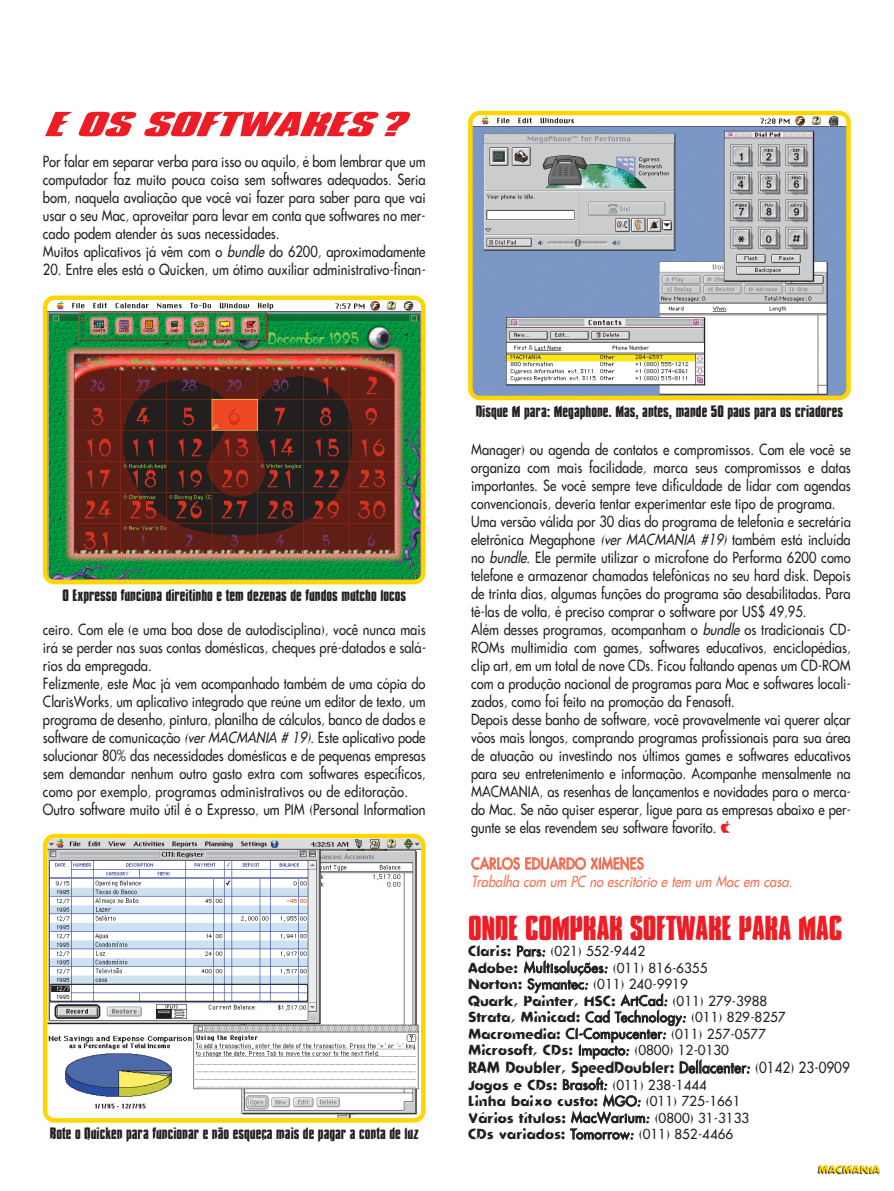
<style>
.page{position:relative;width:894px;height:1191px;background:#fff}
.page>*{position:absolute;margin:0;border:0;box-sizing:border-box;transform-origin:0 0}
.t1{font:700 31.5px "Compacta Vitima";letter-spacing:-.015em;color:#ee1c24}
.t2{font:italic 700 31.5px "Compacta Vitima";color:#ee1c24;scale:2 1}
.t3{font:15px/18px "Futura Vitima";color:#231f1f;scale:.86 1}
.t4{font:700 15px "Compacta Vitima";color:#231f1f}
.t5{font:15px "Futura Vitima";letter-spacing:.025em;color:#231f1f;scale:.9 1}
.t6{font:italic 15px "Futura Vitima";color:#f36f52;scale:.86 1}
.t7{font:15px "Futura Vitima";letter-spacing:.025em;color:#f36f52;scale:.86 1}
.t8{font:13.5px/16.5px "Futura Vitima";letter-spacing:.02em;color:#231f1f}
.t9{font:13.5px/16.5px "Futura Vitima";color:#231f1f}
.t10{font:700 10.5px "Futura Vitima";color:#ffd500}
.s1{font-style:italic}
.s2{color:#ee1c24}
.s3{font-weight:700}
</style>
<div class="page">
<img style="left:48px;top:839px;width:373px;height:279px">
<div style="left:43px;top:834px;width:383px;height:289px;border:4px solid #ffd500;border-radius:9px"></div>
<img style="left:473px;top:116px;width:373px;height:279px">
<div style="left:468px;top:111px;width:383px;height:289px;border:4px solid #ffd500;border-radius:9px"></div>
<img style="left:48px;top:301px;width:373px;height:278px">
<div style="left:43px;top:296px;width:383px;height:288px;border:4px solid #ffd500;border-radius:9px"></div>
<h1 class="t2" style="left:43px;top:111px;width:188px">E OS SOFTWARES?</h1>
<p class="t3" style="left:43px;top:154px;width:447px">Por falar em separar verba para isso ou aquilo, é bom lembrar que um computador faz muito pouca coisa sem softwares adequados. Seria bom, naquela avaliação que você vai fazer para saber para que vai usar o seu Mac, aproveitar para levar em conta que softwares no mer&shy;cado podem atender às suas necessidades.<br>Muitos aplicativos já vêm com o <span class="s1">bundle</span> do 6200, aproximadamente</p>
<p class="t3" style="left:43px;top:262px;width:447px">20. Entre eles está o Quicken, um ótimo auxiliar administrativo-finan-</p>
<p class="t4" style="left:62px;top:589px;width:345px">O Expresso funciona direitinho e tem dezenas de fundos mutcho locos</p>
<p class="t3" style="left:43px;top:622px;width:447px">ceiro. Com ele (e uma boa dose de autodisciplina), você nunca mais irá se perder nas suas contas domésticas, cheques pré-datados e salá&shy;rios da empregada.<br>Felizmente, este Mac já vem acompanhado também de uma cópia do ClarisWorks, um aplicativo integrado que reúne um editor de texto, um programa de desenho, pintura, planilha de cálculos, banco de dados e software de comunicação <span class="s1">(verMACMANIA # 19)</span>. Este aplicativo pode solucionar 80% das necessidades domésticas e de pequenas empresas sem demandar nenhum outro gasto extra com softwares específicos, como por exemplo, programas administrativos ou de editoração.<br>Outro software muito útil é o Expresso, um PIM (Personal Information</p>
<p class="t4" style="left:50px;top:1127px;width:370px">Bote o Quicken para funcionar e não esqueça mais de pagar a conta de luz</p>
<p class="t4" style="left:476px;top:405px;width:369px">Disque M para: Megaphone. Mas, antes, mande 50 paus para os criadores</p>
<p class="t3" style="left:471px;top:442px;width:443px">Manager) ou agenda de contatos e compromissos. Com ele você se organiza com mais facilidade, marca seus compromissos e datas importantes. Se você sempre teve dificuldade de lidar com agendas convencionais, deveria tentar experimentar este tipo de programa.<br>Uma versão válida por 30 dias do programa de telefonia e secretária eletrônica Megaphone <span class="s1">(ver MACMANIA #19)</span> também está incluída no <span class="s1">bundle</span>. Ele permite utilizar o microfone do Performa 6200 como telefone e armazenar chamadas telefônicas no seu hard disk. Depois de trinta dias, algumas funções do programa são desabilitadas. Para tê-las de volta, é preciso comprar o software por US$ 49,95.<br>Além desses programas, acompanham o <span class="s1">bundle</span> os tradicionais CD-ROMs multimídia com games, softwares educativos, enciclopédias, clip art, em um total de nove CDs. Ficou faltando apenas um CD-ROM com a produção nacional de programas para Mac e softwares locali&shy;zados, como foi feito na promoção da Fenasoft.<br>Depois desse banho de software, você provavelmente vai querer alçar vôos mais longos, comprando programas profissionais para sua área de atuação ou investindo nos últimos games e softwares educativos para seu entretenimento e informação. Acompanhe mensalmente na MACMANIA, as resenhas de lançamentos e novidades para o merca&shy;do Mac. Se não quiser esperar, ligue para as empresas abaixo e per&shy;gunte se elas revendem seu software favorito. <span class="s2">~</span></p>
<p class="t7" style="left:471px;top:856px;width:202px">CARLOS EDUARDO XIMENES</p>
<p class="t6" style="left:471px;top:874px;width:379px">Trabalha com um PC no escritório e tem um Mac em casa.</p>
<h1 class="t1" style="left:468px;top:915px;width:376px">ONDE COMPRAR SOFTWARE PARA MAC</h1>
<p class="t8" style="left:468px;top:944px;width:319px"><span class="s3">Claris:</span> Pars: (021) 552-9442<br><span class="s3">Adobe:</span> Multisoluções: (011) 816-6355<br><span class="s3">Norton:</span> Symantec: (011) 240-9919<br><span class="s3">Quark, Painter, HSC:</span> ArtCad: (011) 279-3988<br><span class="s3">Strata, Minicad:</span> Cad Technology: (011) 829-8257<br><span class="s3">Macromedia:</span> CI-Compucenter: (011) 257-0577<br><span class="s3">Microsoft, CDs:</span> Impacto: (0800) 12-0130</p>
<p class="t5" style="left:468px;top:1060px;width:426px"><span class="s3">RAM Doubler, SpeedDoubler:</span> Dellacenter: (0142) 23-0909</p>
<p class="t9" style="left:468px;top:1077px;width:283px"><span class="s3">Jogos e CDs:</span> Brasoft: (011) 238-1444<br><span class="s3">Linha baixo custo:</span> MGO: (011) 725-1661<br><span class="s3">Vários títulos:</span> MacWarium: (0800) 31-3133<br><span class="s3">CDs variados:</span> Tomorrow: (011) 852-4466</p>
<p class="t10" style="left:818px;top:1165px;width:63px">MACMANIA</p>
</div>
